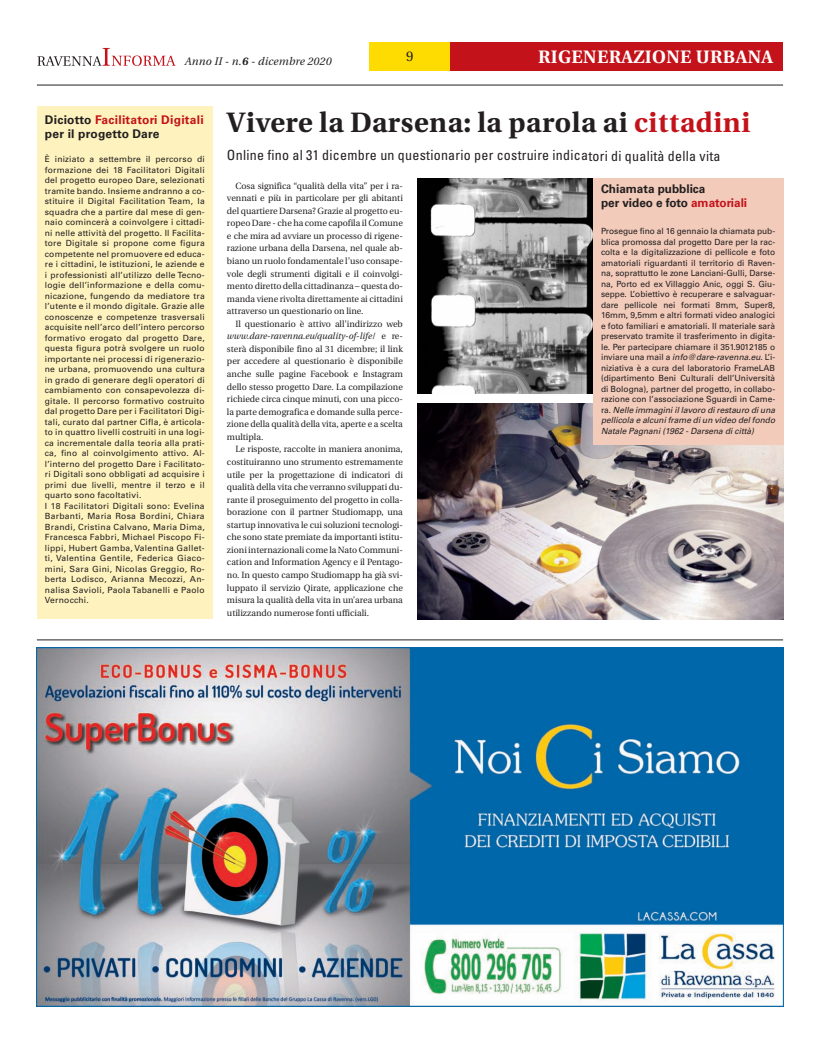
<style>
.page{position:relative;width:820px;height:1049px;background:#fff}
.page>*{position:absolute;margin:0;border:0;box-sizing:border-box;transform-origin:0 0}
.t1{font:700 28px "Utopia";letter-spacing:.02em;color:#231f20}
.t2{font:700 18px "Utopia";letter-spacing:.02em;color:#fff}
.t3{font:condensed 14px "Univers";letter-spacing:.02em;color:#231f20}
.t4{font:14px "Utopia";color:#231f20}
.t5{font:700 12px/14px "Univers";letter-spacing:.02em;color:#231f20}
.t6{font:700 12px/14px "Univers";color:#231f20}
.t7{font:italic 11px "Utopia";letter-spacing:.02em;color:#231f20}
.t8{font:9px "Utopia";color:#231f20}
.t9{font:italic 9px "Utopia";color:#231f20}
.t10{font:8.5px/10.5px "Univers";letter-spacing:.02em;color:#231f20}
.s1{font-weight:700}
.s2{color:#c4121a}
.s3{font-style:normal}
.s4{font-style:italic}
</style>
<div class="page">
<div style="left:450px;top:43px;width:332px;height:28px;background:#c4121a"></div>
<div style="left:369px;top:43px;width:81px;height:28px;background:#ffdc01"></div>
<hr style="left:37px;top:85px;width:745px;height:1px;background:#231f20">
<svg style="left:37px;top:48px;width:138px;height:18px"></svg>
<img style="left:417px;top:404px;width:365px;height:215px">
<div style="left:37px;top:106px;width:176px;height:513px;background:#fef3be"></div>
<img style="left:37px;top:647px;width:745px;height:359px">
<hr style="left:37px;top:640px;width:745px;height:1px;background:#231f20">
<img style="left:417px;top:178px;width:175px;height:215px">
<div style="left:592px;top:178px;width:190px;height:267px;background:#f2cbba"></div>
<p class="t7" style="left:185px;top:55px;width:148px">Anno II - n.<span class="s1">6</span> - dicembre 2020</p>
<p class="t4" style="left:406px;top:49px;width:9px">9</p>
<p class="t2" style="left:538px;top:46px;width:236px">RIGENERAZIONE URBANA</p>
<p class="t5" style="left:45px;top:113px;width:160px">Diciotto <span class="s2">Facilitatori Digitali </span>per il progetto Dare</p>
<p class="t10" style="left:45px;top:154px;width:161px">È iniziato a settembre il percorso di formazione dei 18 Facilitatori Digitali del progetto europeo Dare, selezionati tramite bando. Insieme andranno a co&shy;stituire il Digital Facilitation Team, la squadra che a partire dal mese di gen&shy;naio comincerà a coinvolgere i cittadi&shy;ni nelle attività del progetto. Il Facilita&shy;tore Digitale si propone come figura competente nel promuovere ed educa&shy;re i cittadini, le istituzioni, le aziende e i professionisti all’utilizzo delle Tecno&shy;logie dell’informazione e della comu&shy;nicazione, fungendo da mediatore tra l’utente e il mondo digitale. Grazie alle conoscenze e competenze trasversali acquisite nell’arco dell’intero percorso formativo erogato dal progetto Dare, questa figura potrà svolgere un ruolo importante nei processi di rigenerazio&shy;ne urbana, promuovendo una cultura in grado di generare degli operatori di cambiamento con consapevolezza di&shy;gitale. Il percorso formativo costruito dal progetto Dare per i Facilitatori Digi&shy;tali, curato dal partner Cifla, è articola&shy;to in quattro livelli costruiti in una logi&shy;ca incrementale dalla teoria alla prati&shy;ca, fino al coinvolgimento attivo. Al&shy;l’interno del progetto Dare i Facilitato&shy;ri Digitali sono obbligati ad acquisire i primi due livelli, mentre il terzo e il quarto sono facoltativi.<br>I 18 Facilitatori Digitali sono: Evelina Barbanti, Maria Rosa Bordini, Chiara Brandi, Cristina Calvano, Maria Dima, Francesca Fabbri, Michael Piscopo Fi&shy;lippi, Hubert Gamba, Valentina Gallet&shy;ti, Valentina Gentile, Federica Giaco&shy;mini, Sara Gini, Nicolas Greggio, Ro&shy;berta Lodisco, Arianna Mecozzi, An&shy;nalisa Savioli, Paola Tabanelli e Paolo Vernocchi.</p>
<p class="t1" style="left:227px;top:106px;width:524px">Vivere la Darsena: la parola ai <span class="s2">cittadini</span></p>
<p class="t3" style="left:227px;top:147px;width:495px">Online fino al 31 dicembre un questionario per costruire indicatori di qualità della vita</p>
<p class="t8" style="left:235px;top:181px;width:169px">Cosa significa “qualità della vita” per i ra-</p>
<p class="t8" style="left:227px;top:193px;width:177px">vennati e più in particolare per gli abitanti</p>
<p class="t8" style="left:227px;top:206px;width:177px">del quartiere Darsena? Grazie al progetto eu-</p>
<p class="t8" style="left:227px;top:218px;width:177px">ropeo Dare - che ha come capofila il Comune</p>
<p class="t8" style="left:227px;top:231px;width:177px">e che mira ad avviare un processo di rigene-</p>
<p class="t8" style="left:227px;top:243px;width:177px">razione urbana della Darsena, nel quale ab-</p>
<p class="t8" style="left:227px;top:256px;width:177px">biano un ruolo fondamentale l’uso consape-</p>
<p class="t8" style="left:227px;top:269px;width:177px">vole degli strumenti digitali e il coinvolgi-</p>
<p class="t8" style="left:227px;top:281px;width:177px">mento diretto della cittadinanza – questa do-</p>
<p class="t8" style="left:227px;top:294px;width:177px">manda viene rivolta direttamente ai cittadini</p>
<p class="t8" style="left:227px;top:306px;width:138px">attraverso un questionario on line.</p>
<p class="t8" style="left:235px;top:319px;width:169px">Il questionario è attivo all’indirizzo web</p>
<p class="t9" style="left:227px;top:331px;width:177px">www.dare-ravenna.eu/quality-of-life<span class="s3">/ e re-</span></p>
<p class="t8" style="left:227px;top:344px;width:177px">sterà disponibile fino al 31 dicembre; il link</p>
<p class="t8" style="left:227px;top:356px;width:177px">per accedere al questionario è disponibile</p>
<p class="t8" style="left:227px;top:369px;width:177px">anche sulle pagine Facebook e Instagram</p>
<p class="t8" style="left:227px;top:382px;width:177px">dello stesso progetto Dare. La compilazione</p>
<p class="t8" style="left:227px;top:394px;width:177px">richiede circa cinque minuti, con una picco-</p>
<p class="t8" style="left:227px;top:407px;width:177px">la parte demografica e domande sulla perce-</p>
<p class="t8" style="left:227px;top:419px;width:177px">zione della qualità della vita, aperte e a scelta</p>
<p class="t8" style="left:227px;top:432px;width:38px">multipla.</p>
<p class="t8" style="left:235px;top:444px;width:169px">Le risposte, raccolte in maniera anonima,</p>
<p class="t8" style="left:227px;top:457px;width:177px">costituiranno uno strumento estremamente</p>
<p class="t8" style="left:227px;top:469px;width:177px">utile per la progettazione di indicatori di</p>
<p class="t8" style="left:227px;top:482px;width:177px">qualità della vita che verranno sviluppati du-</p>
<p class="t8" style="left:227px;top:495px;width:177px">rante il proseguimento del progetto in colla-</p>
<p class="t8" style="left:227px;top:507px;width:177px">borazione con il partner Studiomapp, una</p>
<p class="t8" style="left:227px;top:520px;width:177px">startup innovativa le cui soluzioni tecnologi-</p>
<p class="t8" style="left:227px;top:532px;width:177px">che sono state premiate da importanti istitu-</p>
<p class="t8" style="left:227px;top:545px;width:177px">zioni internazionali come la Nato Communi-</p>
<p class="t8" style="left:227px;top:557px;width:177px">cation and Information Agency e il Pentago-</p>
<p class="t8" style="left:227px;top:570px;width:177px">no. In questo campo Studiomapp ha già svi-</p>
<p class="t8" style="left:227px;top:582px;width:177px">luppato il servizio Qirate, applicazione che</p>
<p class="t8" style="left:227px;top:595px;width:177px">misura la qualità della vita in un’area urbana</p>
<p class="t8" style="left:227px;top:608px;width:144px">utilizzando numerose fonti ufficiali.</p>
<p class="t6" style="left:600px;top:182px;width:148px">Chiamata pubblica<br>per video e foto <span class="s2">amatoriali</span></p>
<p class="t10" style="left:600px;top:226px;width:175px;text-align:justify">Prosegue fino al 16 gennaio la chiamata pub&shy;blica promossa dal progetto Dare per la rac&shy;colta e la digitalizzazione di pellicole e foto amatoriali riguardanti il territorio di Raven&shy;na, soprattutto le zone Lanciani-Gulli, Darse&shy;na, Porto ed ex Villaggio Anic, oggi S. Giu&shy;seppe. L’obiettivo è recuperare e salvaguar&shy;dare pellicole nei formati 8mm, Super8, 16mm, 9,5mm e altri formati video analogici e foto familiari e amatoriali. Il materiale sarà preservato tramite il trasferimento in digita&shy;le. Per partecipare chiamare il 351.9012185 o inviare una mail a <span class="s4">info@dare-ravenna.eu</span>. L’i&shy;niziativa è a cura del laboratorio FrameLAB (dipartimento Beni Culturali dell’Università di Bologna), partner del progetto, in collabo&shy;razione con l’associazione Sguardi in Came&shy;ra. <span class="s4">Nelle immagini il lavoro di restauro di una pellicola e alcuni frame di un video del fondo Natale Pagnani (1962 - Darsena di città)</span></p>
</div>
